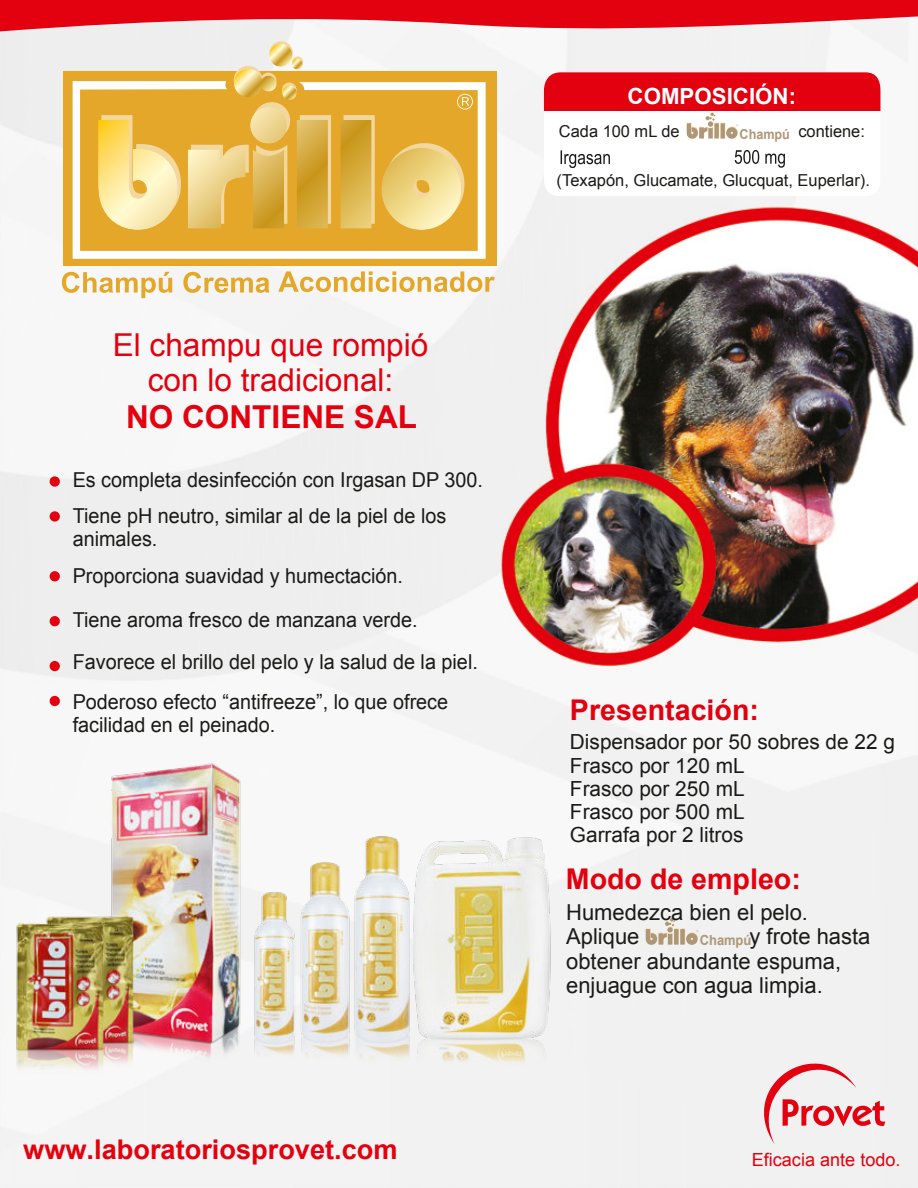
<style>
.page{position:relative;width:918px;height:1188px;background:#fff}
.page>*{position:absolute;margin:0;border:0;box-sizing:border-box;transform-origin:0 0}
.t1{font:31.5px/35.2px "Arial";color:#e3000f;text-align:center}
.t2{font:700 31.5px "Arial";color:#e3000f}
.t3{font:700 28.65px "Arial";color:#e3000f}
.t4{font:700 27.15px "Arial";color:#e3000f}
.t5{font:700 22.35px "Arial";color:#fff}
.t6{font:22.05px/24.6px "Arial";color:#1a1a18}
.t7{font:20.85px/23.2px "Arial";color:#1a1a18}
.t8{font:20.55px/36.3px "Arial";color:#1a1a18;scale:.96 1}
.t9{font:18.15px "Arial";color:#e3000f}
.t10{font:16.5px "Arial";color:#1a1a18}
.t11{font:16.35px "Arial";color:#1a1a18}
.t12{font:700 13.95px "Arial";color:#ae9676;scale:.93 1}
.t13{font:700 13.65px "Arial";color:#ae9676;scale:.93 1}
</style>
<div class="page">
<img style="left:0;top:34px;width:918px;height:1154px">
<svg style="left:0;top:0;width:918px;height:34px"></svg>
<svg style="left:269px;top:41px;width:24px;height:24px"></svg>
<svg style="left:292px;top:56px;width:11px;height:11px"></svg>
<div style="left:63px;top:71px;width:434px;height:195px;background:#e5a729"></div>
<svg style="left:73px;top:81px;width:413px;height:178px"></svg>
<svg style="left:457px;top:94px;width:16px;height:16px"></svg>
<svg style="left:101px;top:102px;width:364px;height:123px"></svg>
<svg style="left:98px;top:107px;width:363px;height:123px"></svg>
<div style="left:234px;top:66px;width:28px;height:29px;background:#f2d79e;border-radius:50%"></div>
<div style="left:282px;top:83px;width:15px;height:14px;background:#f2d79e;border-radius:50%"></div>
<svg style="left:269px;top:44px;width:23px;height:23px"></svg>
<svg style="left:292px;top:59px;width:11px;height:11px"></svg>
<svg style="left:234px;top:69px;width:43px;height:28px"></svg>
<svg style="left:282px;top:85px;width:15px;height:15px"></svg>
<div style="left:50px;top:476px;width:10px;height:11px;background:#e3000f;border-radius:50%"></div>
<div style="left:50px;top:511px;width:10px;height:11px;background:#e3000f;border-radius:50%"></div>
<div style="left:50px;top:571px;width:10px;height:10px;background:#e3000f;border-radius:50%"></div>
<div style="left:50px;top:616px;width:10px;height:10px;background:#e3000f;border-radius:50%"></div>
<div style="left:50px;top:661px;width:10px;height:10px;background:#e3000f;border-radius:50%"></div>
<div style="left:50px;top:696px;width:10px;height:10px;background:#e3000f;border-radius:50%"></div>
<svg style="left:544px;top:72px;width:336px;height:124px"></svg>
<svg style="left:646px;top:918px;width:52px;height:27px"></svg>
<svg style="left:62px;top:271px;width:433px;height:27px"></svg>
<img style="left:11px;top:755px;width:548px;height:329px">
<svg style="left:734px;top:1031px;width:151px;height:113px"></svg>
<h1 class="t1" style="left:113px;top:330px;width:317px">El champu que rompió con lo tradicional:</h1>
<h1 class="t2" style="left:126px;top:405px;width:292px">NO CONTIENE SAL</h1>
<p class="t8" style="left:73px;top:463px;width:429px">Es completa desinfección con Irgasan DP 300.<br>Tiene pH neutro, similar al de la piel de los</p>
<p class="t8" style="left:73px;top:522px;width:346px;line-height:36.8px">animales.<br>Proporciona suavidad y humectación.</p>
<p class="t8" style="left:73px;top:600px;width:424px;line-height:42.3px">Tiene aroma fresco de manzana verde.<br>Favorece el brillo del pelo y la salud de la piel.</p>
<p class="t8" style="left:73px;top:693px;width:393px;line-height:23px">Poderoso efecto “antifreeze”, lo que ofrece facilidad en el peinado.</p>
<h3 class="t4" style="left:23px;top:1139px;width:376px">www.laboratoriosprovet.com</h3>
<p class="t5" style="left:628px;top:88px;width:170px">COMPOSICIÓN:</p>
<p class="t11" style="left:559px;top:126px;width:122px">Cada 100 mL de</p>
<p class="t11" style="left:798px;top:126px;width:68px">contiene:</p>
<p class="t13" style="left:740px;top:129px;width:56px">Champú</p>
<p class="t10" style="left:557px;top:173px;width:315px">(Texapón, Glucamate, Glucquat, Euperlar).</p>
<h2 class="t3" style="left:570px;top:699px;width:191px">Presentación:</h2>
<p class="t7" style="left:570px;top:732px;width:327px">Dispensador por 50 sobres de 22 g<br>Frasco por 120 mL<br>Frasco por 250 mL<br>Frasco por 500 mL<br>Garrafa por 2 litros</p>
<h2 class="t3" style="left:566px;top:868px;width:237px">Modo de empleo:</h2>
<p class="t6" style="left:566px;top:901px;width:243px">Humedezca bien el pelo.<br>Aplique</p>
<p class="t6" style="left:566px;top:926px;width:306px;text-indent:183px">y frote hasta obtener abundante espuma, enjuague con agua limpia.</p>
<p class="t12" style="left:700px;top:935px;width:57px">Champú</p>
<p class="t9" style="left:752px;top:1153px;width:150px">Eficacia ante todo.</p>
</div>
